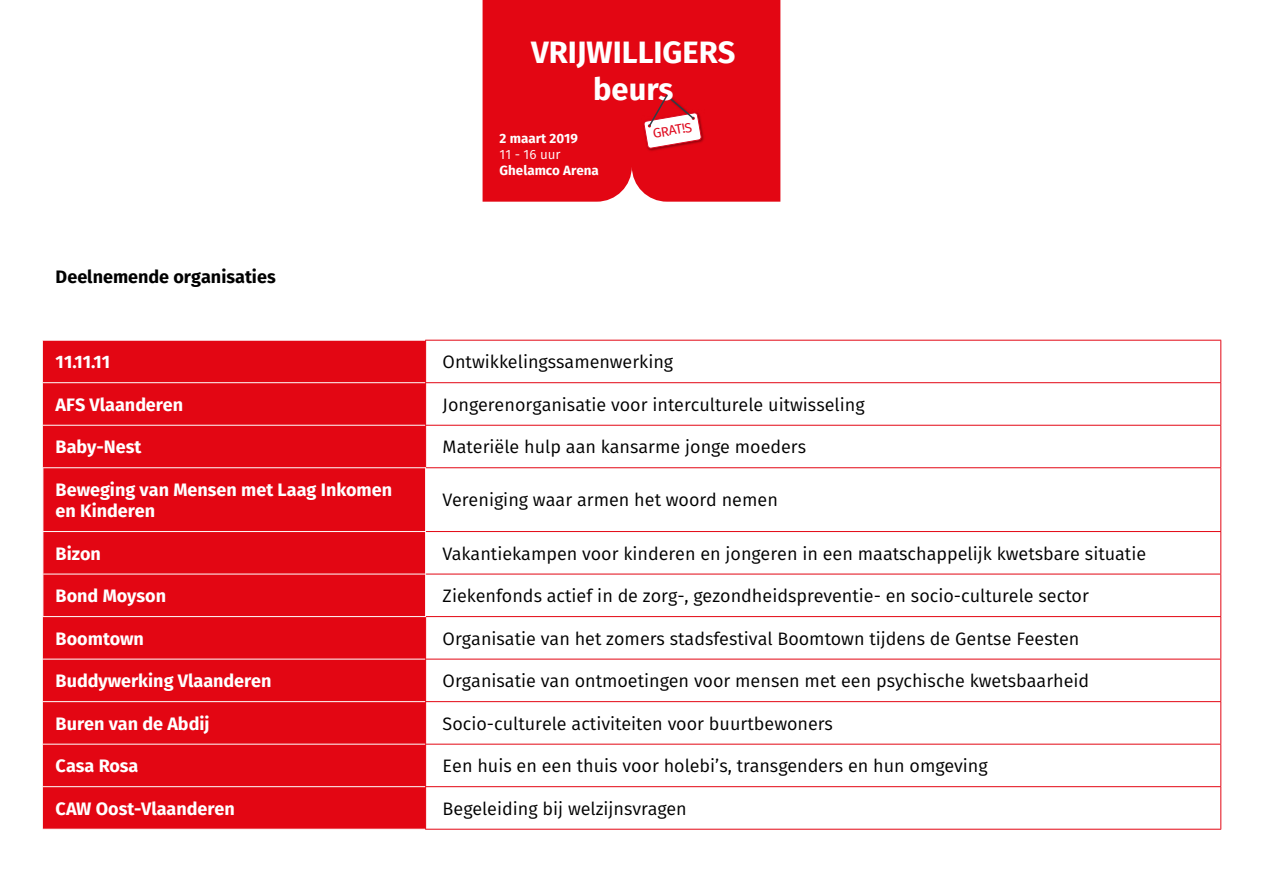
<style>
.page{position:relative;width:1263px;height:893px;background:#fff}
.page>*{position:absolute;margin:0;border:0;box-sizing:border-box;transform-origin:0 0}
.t1{font:700 30.9px/37px "Fira Sans";color:#fff;text-align:center}
.t2{font:18px "Fira Sans";color:#000}
.t3{font:700 18px/21.6px "Fira Sans";color:#fff}
.t4{font:700 18px "Fira Sans";color:#000}
.t5{font:13.5px "Fira Sans";color:#df0a1f}
.t6{font:700 13.35px "Fira Sans";color:#fff}
.t7{font:13.35px "Fira Sans";color:#fff}
</style>
<div class="page">
<svg style="left:426px;top:339px;width:795px;height:490px"></svg>
<div style="left:43px;top:341px;width:382px;height:488px;background:#e30613"></div>
<hr style="left:43px;top:382px;width:382px;height:1px;background:#fff">
<hr style="left:43px;top:425px;width:382px;height:1px;background:#fff">
<hr style="left:43px;top:659px;width:382px;height:1px;background:#fff">
<hr style="left:43px;top:701px;width:382px;height:1px;background:#fff">
<hr style="left:43px;top:744px;width:382px;height:1px;background:#fff">
<hr style="left:43px;top:786px;width:382px;height:1px;background:#fff">
<hr style="left:425px;top:340px;width:796px;height:1px;background:#e30613">
<hr style="left:425px;top:341px;width:1px;height:41px;background:#e30613">
<hr style="left:1220px;top:341px;width:1px;height:41px;background:#e30613">
<hr style="left:425px;top:382px;width:796px;height:1px;background:#e30613">
<hr style="left:425px;top:383px;width:1px;height:42px;background:#e30613">
<hr style="left:1220px;top:383px;width:1px;height:42px;background:#e30613">
<hr style="left:425px;top:425px;width:796px;height:1px;background:#e30613">
<hr style="left:425px;top:426px;width:1px;height:41px;background:#e30613">
<hr style="left:1220px;top:426px;width:1px;height:41px;background:#e30613">
<hr style="left:426px;top:467px;width:795px;height:1px;background:#e30613">
<hr style="left:1220px;top:468px;width:1px;height:63px;background:#e30613">
<hr style="left:426px;top:531px;width:795px;height:1px;background:#e30613">
<hr style="left:1220px;top:532px;width:1px;height:42px;background:#e30613">
<hr style="left:426px;top:574px;width:795px;height:1px;background:#e30613">
<hr style="left:1220px;top:574px;width:1px;height:42px;background:#e30613">
<hr style="left:426px;top:616px;width:795px;height:1px;background:#e30613">
<hr style="left:425px;top:617px;width:1px;height:42px;background:#e30613">
<hr style="left:1220px;top:617px;width:1px;height:42px;background:#e30613">
<hr style="left:425px;top:659px;width:796px;height:1px;background:#e30613">
<hr style="left:425px;top:659px;width:1px;height:42px;background:#e30613">
<hr style="left:1220px;top:659px;width:1px;height:42px;background:#e30613">
<hr style="left:425px;top:701px;width:796px;height:1px;background:#e30613">
<hr style="left:425px;top:702px;width:1px;height:42px;background:#e30613">
<hr style="left:1220px;top:702px;width:1px;height:42px;background:#e30613">
<hr style="left:425px;top:744px;width:796px;height:1px;background:#e30613">
<hr style="left:425px;top:744px;width:1px;height:42px;background:#e30613">
<hr style="left:1220px;top:744px;width:1px;height:42px;background:#e30613">
<hr style="left:425px;top:786px;width:796px;height:1px;background:#e30613">
<hr style="left:425px;top:787px;width:1px;height:42px;background:#e30613">
<hr style="left:1220px;top:787px;width:1px;height:42px;background:#e30613">
<hr style="left:425px;top:829px;width:796px;height:1px;background:#e30613">
<hr style="left:43px;top:467px;width:383px;height:1px;background:#fff">
<hr style="left:43px;top:616px;width:383px;height:1px;background:#fff">
<hr style="left:43px;top:468px;width:1px;height:63px;background:#fff">
<hr style="left:43px;top:531px;width:383px;height:1px;background:#fff">
<hr style="left:43px;top:532px;width:1px;height:42px;background:#fff">
<hr style="left:43px;top:574px;width:383px;height:1px;background:#fff">
<hr style="left:43px;top:574px;width:1px;height:42px;background:#fff">
<div style="left:483px;top:0;width:297px;height:202px;background:#e30613"></div>
<div style="left:529px;top:0;width:207px;height:166px;background:#e30613"></div>
<img style="left:648px;top:129px;width:56px;height:22px">
<svg style="left:643px;top:94px;width:59px;height:55px"></svg>
<p class="t4" style="left:56px;top:264px;width:222px">Deelnemende organisaties</p>
<h1 class="t1" style="left:531px;top:33px;width:206px">VRIJWILLIGERS beurs</h1>
<p class="t6" style="left:500px;top:129px;width:80px">2 maart 2019</p>
<p class="t7" style="left:500px;top:145px;width:63px">11 - 16 uur</p>
<p class="t6" style="left:500px;top:161px;width:101px">Ghelamco Arena</p>
<p class="t5" style="left:651px;top:124px;width:41px;rotate:-10deg">GRAT!S</p>
<p class="t3" style="left:56px;top:351px;width:56px">11.11.11</p>
<p class="t2" style="left:443px;top:349px;width:232px">Ontwikkelingssamenwerking</p>
<p class="t3" style="left:56px;top:394px;width:129px">AFS Vlaanderen</p>
<p class="t2" style="left:443px;top:392px;width:423px">Jongerenorganisatie voor interculturele uitwisseling</p>
<p class="t3" style="left:56px;top:436px;width:87px">Baby-Nest</p>
<p class="t2" style="left:443px;top:434px;width:365px">Materiële hulp aan kansarme jonge moeders</p>
<p class="t3" style="left:56px;top:478px;width:338px">Beweging van Mensen met Laag Inkomen en Kinderen</p>
<p class="t2" style="left:443px;top:487px;width:337px">Vereniging waar armen het woord nemen</p>
<p class="t3" style="left:56px;top:542px;width:47px">Bizon</p>
<p class="t2" style="left:443px;top:541px;width:705px">Vakantiekampen voor kinderen en jongeren in een maatschappelijk kwetsbare situatie</p>
<p class="t3" style="left:56px;top:585px;width:112px">Bond Moyson</p>
<p class="t2" style="left:443px;top:583px;width:648px">Ziekenfonds actief in de zorg-, gezondheidspreventie- en socio-culturele sector</p>
<p class="t3" style="left:56px;top:627px;width:90px">Boomtown</p>
<p class="t2" style="left:443px;top:626px;width:638px">Organisatie van het zomers stadsfestival Boomtown tijdens de Gentse Feesten</p>
<p class="t3" style="left:56px;top:670px;width:217px">Buddywerking Vlaanderen</p>
<p class="t2" style="left:443px;top:668px;width:648px">Organisatie van ontmoetingen voor mensen met een psychische kwetsbaarheid</p>
<p class="t3" style="left:56px;top:712px;width:155px">Buren van de Abdij</p>
<p class="t2" style="left:443px;top:711px;width:392px">Socio-culturele activiteiten voor buurtbewoners</p>
<p class="t3" style="left:56px;top:755px;width:84px">Casa Rosa</p>
<p class="t2" style="left:443px;top:753px;width:547px">Een huis en een thuis voor holebi’s, transgenders en hun omgeving</p>
<p class="t3" style="left:56px;top:797px;width:181px">CAW Oost-Vlaanderen</p>
<p class="t2" style="left:443px;top:796px;width:246px">Begeleiding bij welzijnsvragen</p>
</div>
